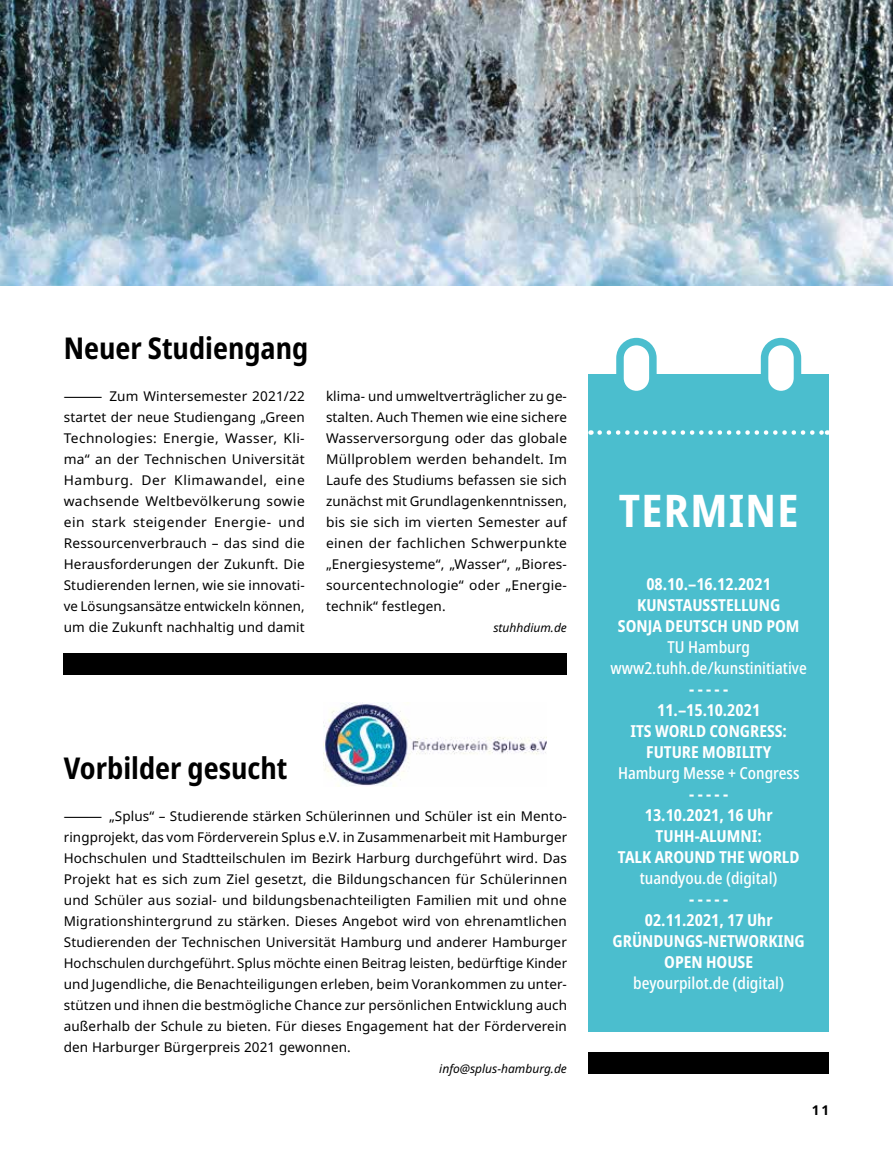
<style>
.page{position:relative;width:893px;height:1149px;background:#fff}
.page>*{position:absolute;margin:0;border:0;box-sizing:border-box;transform-origin:0 0}
.t1{font:700 condensed 45px "Noto Sans";letter-spacing:.03em;color:#fff}
.t2{font:700 condensed 30px "Noto Sans";color:#000}
.t3{font:700 condensed 16.5px/21px "Noto Sans";color:#fff;text-align:center}
.t4{font:500 condensed 16.5px/21px "Noto Sans";color:#fff;text-align:center}
.t5{font:13.5px/21px "Noto Sans";letter-spacing:.01em;color:#000;text-align:justify}
.t6{font:700 13.5px "Noto Sans";color:#000}
.t7{font:italic 12px "Noto Sans";color:#000}
</style>
<div class="page">
<img style="left:324px;top:702px;width:222px;height:84px">
<img style="left:0;top:0;width:893px;height:285px">
<div style="left:588px;top:374px;width:241px;height:657px;background:#4bbece"></div>
<div style="left:620px;top:341px;width:33px;height:53px;background:#fff;border-radius:16px"></div>
<div style="left:616px;top:338px;width:41px;height:60px;border:8px solid #4bbece;border-radius:16px"></div>
<div style="left:764px;top:341px;width:33px;height:53px;background:#fff;border-radius:16px"></div>
<div style="left:761px;top:338px;width:40px;height:60px;border:8px solid #4bbece;border-radius:16px"></div>
<svg style="left:600px;top:430px;width:228px;height:4px"></svg>
<div style="left:588px;top:1052px;width:241px;height:21px;background:#000"></div>
<div style="left:64px;top:652px;width:503px;height:22px;background:#000"></div>
<h2 class="t2" style="left:64px;top:326px;width:246px">Neuer Studiengang</h2>
<p class="t5" style="left:64px;top:385px;width:243px">⸻ Zum Wintersemester 2021/22 startet der neue Studiengang „Green Technologies: Energie, Wasser, Kli&shy;ma“ an der Technischen Universität Hamburg. Der Klimawandel, eine wachsende Weltbevölkerung sowie ein stark steigender Energie- und Ressourcenverbrauch – das sind die Herausforderungen der Zukunft. Die Studierenden lernen, wie sie innovati&shy;ve Lösungsansätze entwickeln können, um die Zukunft nachhaltig und damit</p>
<p class="t5" style="left:326px;top:385px;width:243px">klima- und umweltverträglicher zu ge&shy;stalten. Auch Themen wie eine sichere Wasserversorgung oder das globale Müllproblem werden behandelt. Im Laufe des Studiums befassen sie sich zunächst mit Grundlagenkenntnissen, bis sie sich im vierten Semester auf einen der fachlichen Schwerpunkte „Energiesysteme“, „Wasser“, „Biores&shy;sourcentechnologie“ oder „Energie&shy;technik“ festlegen.</p>
<p class="t7" style="left:493px;top:619px;width:75px">stuhhdium.de</p>
<h2 class="t2" style="left:64px;top:746px;width:225px">Vorbilder gesucht</h2>
<p class="t5" style="left:64px;top:805px;width:505px">⸻ „Splus“ – Studierende stärken Schülerinnen und Schüler ist ein Mento&shy;ringprojekt, das vom Förderverein Splus e.V. in Zusammenarbeit mit Hamburger Hochschulen und Stadtteilschulen im Bezirk Harburg durchgeführt wird. Das Projekt hat es sich zum Ziel gesetzt, die Bildungschancen für Schülerinnen und Schüler aus sozial- und bildungsbenachteiligten Familien mit und ohne Migrationshintergrund zu stärken. Dieses Angebot wird von ehrenamtlichen Studierenden der Technischen Universität Hamburg und anderer Hamburger Hochschulen durchgeführt. Splus möchte einen Beitrag leisten, bedürftige Kinder und Jugendliche, die Benachteiligungen erleben, beim Vorankommen zu unter&shy;stützen und ihnen die bestmögliche Chance zur persönlichen Entwicklung auch außerhalb der Schule zu bieten. Für dieses Engagement hat der Förderverein den Harburger Bürgerpreis 2021 gewonnen.</p>
<p class="t7" style="left:439px;top:1060px;width:129px">info@splus-hamburg.de</p>
<h1 class="t1" style="left:619px;top:478px;width:181px">TERMINE</h1>
<p class="t3" style="left:618px;top:573px;width:183px">08.10.–16.12.2021<br>KUNSTAUSSTELLUNG<br>SONJA DEUTSCH UND POM</p>
<p class="t4" style="left:611px;top:637px;width:198px">TU Hamburg www2.tuhh.de/kunstinitiative</p>
<p class="t3" style="left:630px;top:678px;width:158px">- - - - -<br>11.–15.10.2021<br>ITS WORLD CONGRESS:<br>FUTURE MOBILITY</p>
<p class="t4" style="left:618px;top:763px;width:183px">Hamburg Messe + Congress</p>
<p class="t3" style="left:618px;top:783px;width:183px">- - - - -<br>13.10.2021, 16 Uhr<br>TUHH-ALUMNI:<br>TALK AROUND THE WORLD</p>
<p class="t4" style="left:640px;top:868px;width:139px">tuandyou.de (digital)</p>
<p class="t3" style="left:613px;top:888px;width:194px">- - - - -<br>02.11.2021, 17 Uhr<br>GRÜNDUNGS-NETWORKING<br>OPEN HOUSE</p>
<p class="t4" style="left:633px;top:973px;width:152px">beyourpilot.de (digital)</p>
<p class="t6" style="left:812px;top:1100px;width:18px">11</p>
</div>
